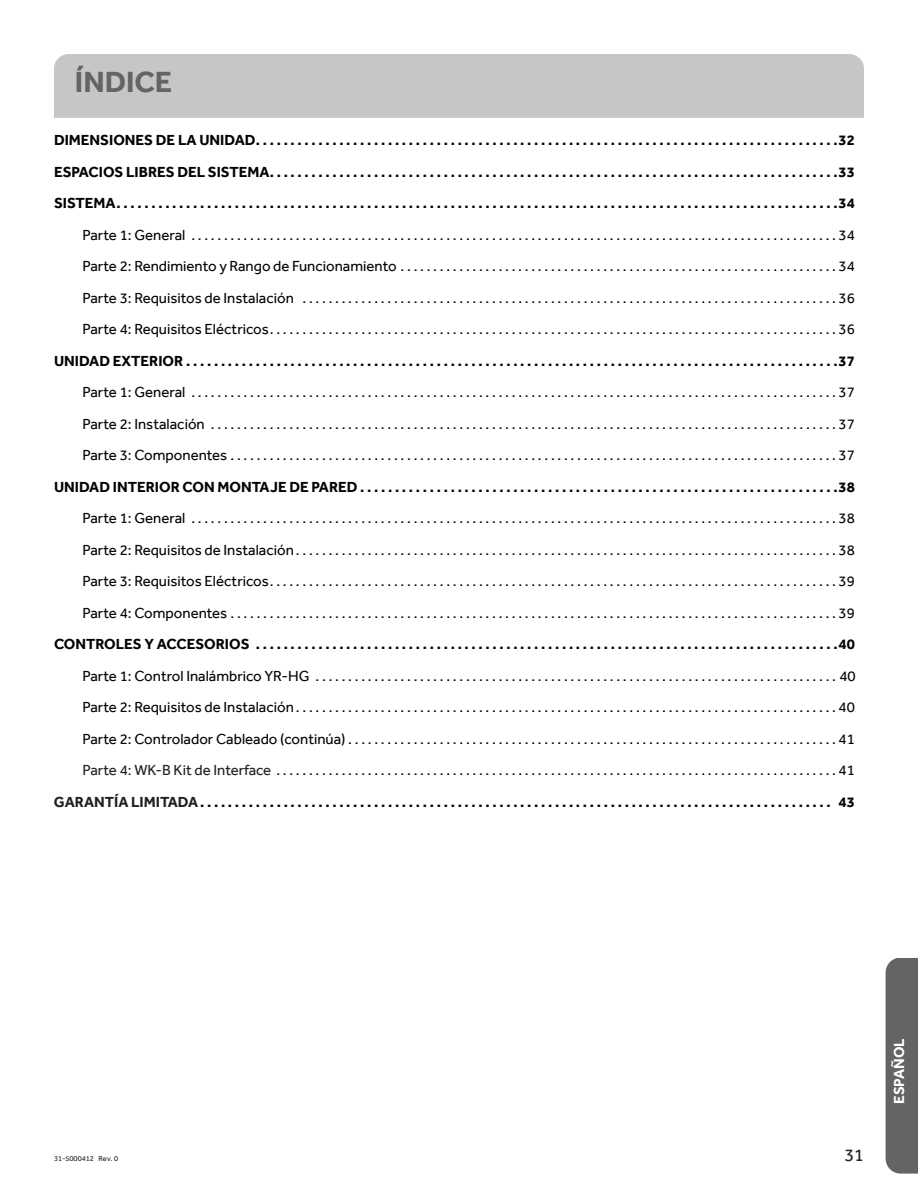
<style>
.page{position:relative;width:918px;height:1188px;background:#fff}
.page>*{position:absolute;margin:0;border:0;box-sizing:border-box;transform-origin:0 0}
.t1{font:700 30px "Effra";color:#646464}
.t2{font:18px "Effra";color:#231f20}
.t3{font:15px/31.5px "Effra";color:#040503;text-align:justify}
.t4{font:700 15px/31.5px "Effra";color:#040503;text-align:justify}
.t5{font:700 15px "Effra";color:#fff}
.t6{font:7.5px "Effra";color:#231f20}
.s1{color:#231f20}
.s2{font-weight:700;color:#231f20}
.s3{font-weight:700}
</style>
<div class="page">
<div style="left:886px;top:958px;width:32px;height:216px;background:#646464"></div>
<div style="left:54px;top:54px;width:810px;height:64px;background:#c6c6c8"></div>
<h1 class="t1" style="left:75px;top:64px;width:99px">ÍNDICE</h1>
<p class="t4" style="left:54px;top:124px;width:803px">DIMENSIONES DE LA UNIDAD ....................................................................................32<br>ESPACIOS LIBRES DEL SISTEMA ..................................................................................33<br>SISTEMA ........................................................................................................34</p>
<p class="t3" style="left:82px;top:219px;width:774px">Parte 1: General ...................................................................................................34<br>Parte 2: Rendimiento y Rango de Funcionamiento ...................................................................34<br>Parte 3: Requisitos de Instalación ..................................................................................36<br>Parte 4: Requisitos Eléctricos .......................................................................................36</p>
<p class="t4" style="left:54px;top:345px;width:803px">UNIDAD EXTERIOR ..............................................................................................37</p>
<p class="t3" style="left:82px;top:376px;width:774px">Parte 1: General ...................................................................................................37<br>Parte 2: Instalación ................................................................................................37<br>Parte 3: Componentes .............................................................................................37</p>
<p class="t4" style="left:54px;top:471px;width:803px">UNIDAD INTERIOR CON MONTAJE DE PARED .....................................................................38</p>
<p class="t3" style="left:83px;top:502px;width:774px">Parte 1: General ...................................................................................................38<br>Parte 2: Requisitos de Instalación ...................................................................................38<br>Parte 3: Requisitos Eléctricos .......................................................................................39<br>Parte 4: Componentes .............................................................................................39</p>
<p class="t4" style="left:54px;top:628px;width:803px">CONTROLES Y ACCESORIOS ....................................................................................40</p>
<p class="t3" style="left:54px;top:660px;width:803px;text-align:right">Parte 1: Control Inalámbrico YR-HG ................................................................................40<br>Parte 2: Requisitos de Instalación ...................................................................................40<br>Parte 2: Controlador Cableado (continúa) ...........................................................................41<br><span class="s1">Parte 4: WK-B Kit de Interface</span> ......................................................................................41<br><span class="s2">GARANTÍA LIMITADA</span> <span class="s3">........................................................................................... 43</span></p>
<p class="t6" style="left:54px;top:1154px;width:66px">31-5000412 Rev. 0</p>
<p class="t2" style="left:844px;top:1144px;width:21px">31</p>
<p class="t5" style="left:890px;top:1104px;width:67px;rotate:-90deg">ESPAÑOL</p>
</div>
